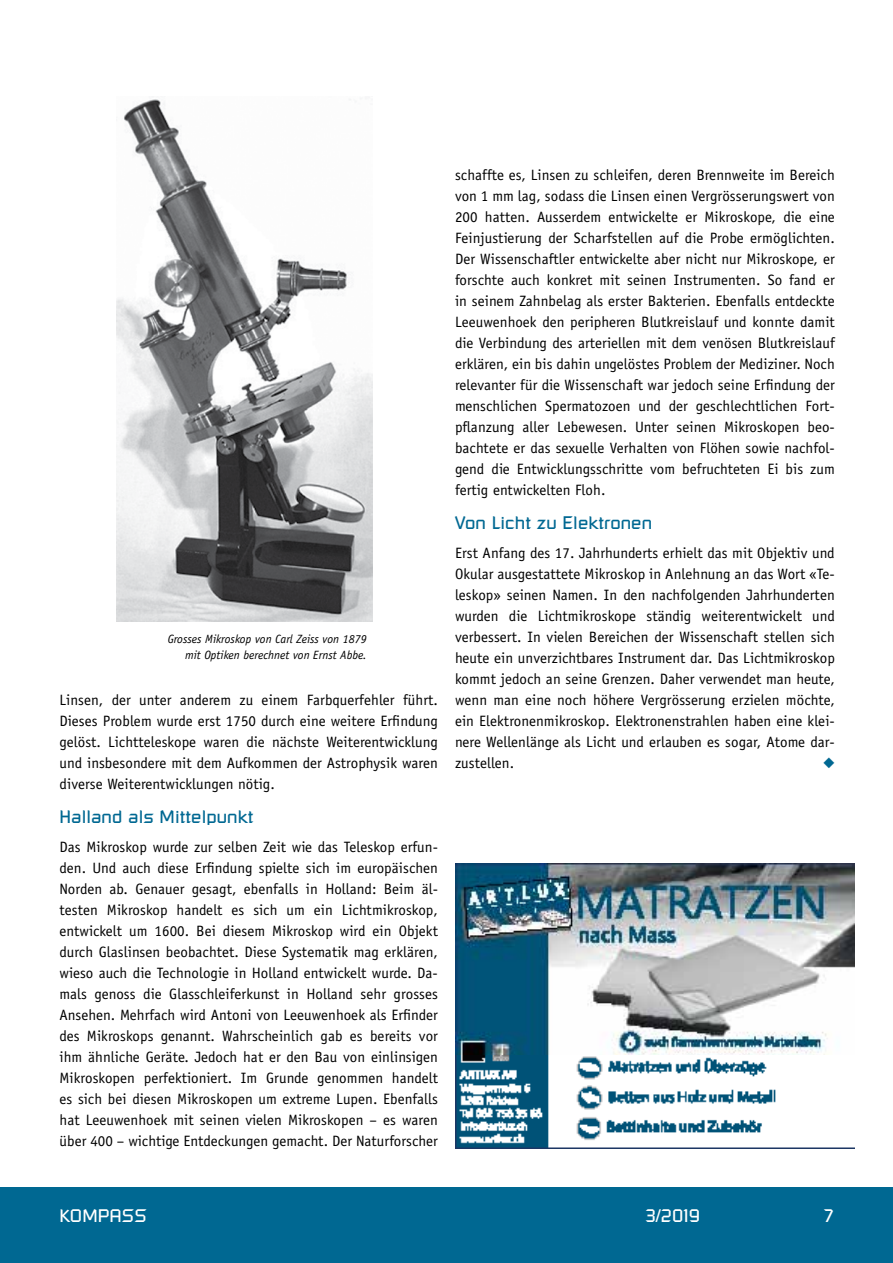
<style>
.page{position:relative;width:893px;height:1263px;background:#fff}
.page>*{position:absolute;margin:0;border:0;box-sizing:border-box;transform-origin:0 0}
.t1{font:18px "Russell Square";letter-spacing:.005em;color:#006892}
.t2{font:18px "Russell Square";letter-spacing:.005em;color:#fff}
.t3{font:15px/21px "Officina Sans";letter-spacing:.005em;color:#000;text-align:justify}
.t4{font:italic 12px/16.5px "Officina Sans";color:#000;text-align:right}
</style>
<div class="page">
<div style="left:0;top:1187px;width:893px;height:76px;background:#006892"></div>
<img style="left:117px;top:99px;width:255px;height:522px">
<img style="left:455px;top:863px;width:400px;height:285px">
<p class="t4" style="left:168px;top:630px;width:200px">Grosses Mikroskop von Carl Zeiss von 1879 mit Optiken berechnet von Ernst Abbe.</p>
<p class="t3" style="left:60px;top:689px;width:380px">Linsen, der unter anderem zu einem Farbquerfehler führt.<br>Dieses Problem wurde erst 1750 durch eine weitere Erfindung gelöst. Lichtteleskope waren die nächste Weiterentwicklung und insbesondere mit dem Aufkommen der Astrophysik waren diverse Weiterentwicklungen nötig.</p>
<p class="t1" style="left:60px;top:806px;width:195px">Halland als Mittelpunkt</p>
<p class="t3" style="left:60px;top:836px;width:380px">Das Mikroskop wurde zur selben Zeit wie das Teleskop erfun&shy;den. Und auch diese Erfindung spielte sich im europäischen Norden ab. Genauer gesagt, ebenfalls in Holland: Beim äl&shy;testen Mikroskop handelt es sich um ein Lichtmikroskop, entwickelt um 1600. Bei diesem Mikroskop wird ein Objekt durch Glaslinsen beobachtet. Diese Systematik mag erklären, wieso auch die Technologie in Holland entwickelt wurde. Da&shy;mals genoss die Glasschleiferkunst in Holland sehr grosses Ansehen. Mehrfach wird Antoni von Leeuwenhoek als Erfinder des Mikroskops genannt. Wahrscheinlich gab es bereits vor ihm ähnliche Geräte. Jedoch hat er den Bau von einlinsigen Mikroskopen perfektioniert. Im Grunde genommen handelt es sich bei diesen Mikroskopen um extreme Lupen. Ebenfalls hat Leeuwenhoek mit seinen vielen Mikroskopen – es waren über 400 – wichtige Entdeckungen gemacht. Der Naturforscher</p>
<p class="t3" style="left:455px;top:164px;width:381px">schaffte es, Linsen zu schleifen, deren Brennweite im Bereich von 1 mm lag, sodass die Linsen einen Vergrösserungswert von 200 hatten. Ausserdem entwickelte er Mikroskope, die eine Feinjustierung der Scharfstellen auf die Probe ermöglichten.<br>Der Wissenschaftler entwickelte aber nicht nur Mikroskope, er forschte auch konkret mit seinen Instrumenten. So fand er in seinem Zahnbelag als erster Bakterien. Ebenfalls entdeckte Leeuwenhoek den peripheren Blutkreislauf und konnte damit die Verbindung des arteriellen mit dem venösen Blutkreislauf erklären, ein bis dahin ungelöstes Problem der Mediziner. Noch relevanter für die Wissenschaft war jedoch seine Erfindung der menschlichen Spermatozoen und der geschlechtlichen Fort&shy;pflanzung aller Lebewesen. Unter seinen Mikroskopen beo&shy;bachtete er das sexuelle Verhalten von Flöhen sowie nachfol&shy;gend die Entwicklungsschritte vom befruchteten Ei bis zum fertig entwickelten Floh.</p>
<p class="t1" style="left:455px;top:512px;width:198px">Von Licht zu Elektronen</p>
<p class="t3" style="left:455px;top:542px;width:381px">Erst Anfang des 17. Jahrhunderts erhielt das mit Objektiv und Okular ausgestattete Mikroskop in Anlehnung an das Wort «Te&shy;leskop» seinen Namen. In den nachfolgenden Jahrhunderten wurden die Lichtmikroskope ständig weiterentwickelt und verbessert. In vielen Bereichen der Wissenschaft stellen sich heute ein unverzichtbares Instrument dar. Das Lichtmikroskop kommt jedoch an seine Grenzen. Daher verwendet man heute, wenn man eine noch höhere Vergrösserung erzielen möchte, ein Elektronenmikroskop. Elektronenstrahlen haben eine klei&shy;nere Wellenlänge als Licht und erlauben es sogar, Atome dar&shy;zustellen.</p>
<p class="t2" style="left:60px;top:1204px;width:89px">KOMPASS</p>
<p class="t2" style="left:645px;top:1204px;width:56px">3/2019</p>
<p class="t2" style="left:824px;top:1204px;width:11px">7</p>
</div>
